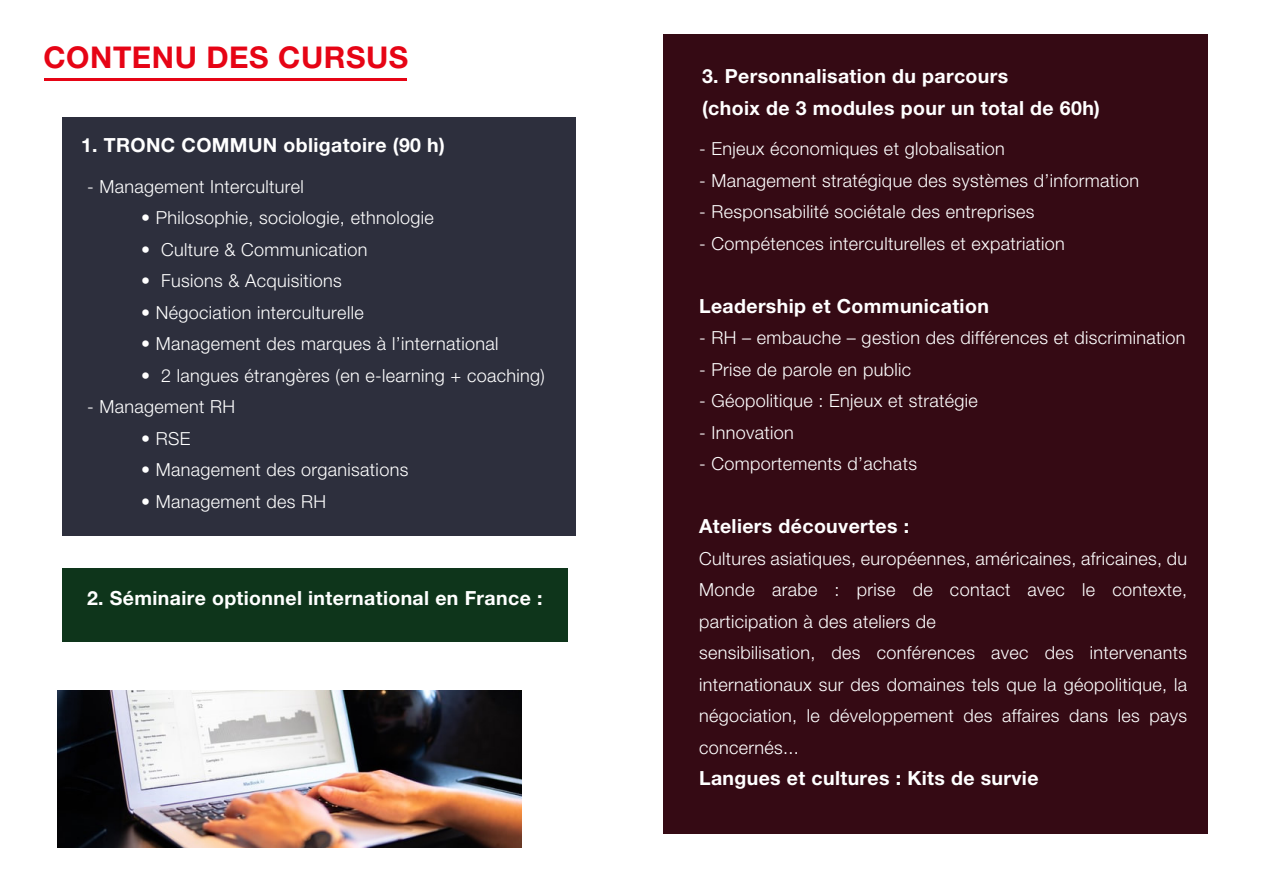
<style>
.page{position:relative;width:1263px;height:893px;background:#fff}
.page>*{position:absolute;margin:0;border:0;box-sizing:border-box;transform-origin:0 0}
.t1{font:700 30px "Helvetica Neue LT Std";letter-spacing:.02em;color:#e60415}
.t2{font:700 19.5px/31.5px "Helvetica Neue LT Std";letter-spacing:.02em;color:#fff}
.t3{font:300 18px/31.5px "Helvetica Neue LT Std";letter-spacing:.02em;color:#fff}
</style>
<div class="page">
<div style="left:62px;top:117px;width:513px;height:418px;background:#2d2f3d"></div>
<div style="left:664px;top:34px;width:544px;height:800px;background:#350a14"></div>
<div style="left:62px;top:568px;width:506px;height:74px;background:#0e351b"></div>
<hr style="left:44px;top:79px;width:362px;height:2px;background:#e60415">
<img style="left:58px;top:690px;width:463px;height:157px">
<h1 class="t1" style="left:44px;top:38px;width:366px">CONTENU DES CURSUS</h1>
<p class="t2" style="left:81px;top:129px;width:365px">1. TRONC COMMUN obligatoire (90 h)</p>
<p class="t3" style="left:87px;top:170px;width:218px">- Management Interculturel</p>
<p class="t3" style="left:141px;top:202px;width:294px">• Philosophie, sociologie, ethnologie</p>
<p class="t3" style="left:141px;top:233px;width:228px">• Culture &amp; Communication</p>
<p class="t3" style="left:141px;top:265px;width:202px">• Fusions &amp; Acquisitions</p>
<p class="t3" style="left:141px;top:296px;width:224px">• Négociation interculturelle</p>
<p class="t3" style="left:141px;top:328px;width:359px">• Management des marques à l’international</p>
<p class="t3" style="left:141px;top:359px;width:405px">• 2 langues étrangères (en e-learning + coaching)</p>
<p class="t3" style="left:87px;top:391px;width:150px">- Management RH</p>
<p class="t3" style="left:141px;top:422px;width:51px">• RSE</p>
<p class="t3" style="left:141px;top:454px;width:269px">• Management des organisations</p>
<p class="t3" style="left:141px;top:485px;width:187px">• Management des RH</p>
<p class="t2" style="left:87px;top:582px;width:457px">2. Séminaire optionnel international en France :</p>
<p class="t2" style="left:702px;top:60px;width:399px">3. Personnalisation du parcours<br>(choix de 3 modules pour un total de 60h)</p>
<p class="t3" style="left:699px;top:133px;width:307px">- Enjeux économiques et globalisation</p>
<p class="t3" style="left:699px;top:164px;width:442px">- Management stratégique des systèmes d’information</p>
<p class="t3" style="left:699px;top:196px;width:337px">- Responsabilité sociétale des entreprises</p>
<p class="t3" style="left:699px;top:227px;width:367px">- Compétences interculturelles et expatriation</p>
<p class="t2" style="left:699px;top:290px;width:291px">Leadership et Communication</p>
<p class="t3" style="left:699px;top:322px;width:488px">- RH – embauche – gestion des différences et discrimination</p>
<p class="t3" style="left:699px;top:353px;width:213px">- Prise de parole en public</p>
<p class="t3" style="left:699px;top:385px;width:280px">- Géopolitique : Enjeux et stratégie</p>
<p class="t3" style="left:699px;top:416px;width:96px">- Innovation</p>
<p class="t3" style="left:699px;top:448px;width:219px">- Comportements d’achats</p>
<p class="t2" style="left:699px;top:510px;width:211px">Ateliers découvertes :</p>
<p class="t3" style="left:699px;top:542px;width:490px">Cultures asiatiques, européennes, américaines, africaines, du Monde arabe : prise de contact avec le contexte, participation à des ateliers de<br>sensibilisation, des conférences avec des intervenants internationaux sur des domaines tels que la géopolitique, la négociation, le développement des affaires dans les pays concernés...</p>
<p class="t2" style="left:699px;top:762px;width:341px">Langues et cultures : Kits de survie</p>
</div>
